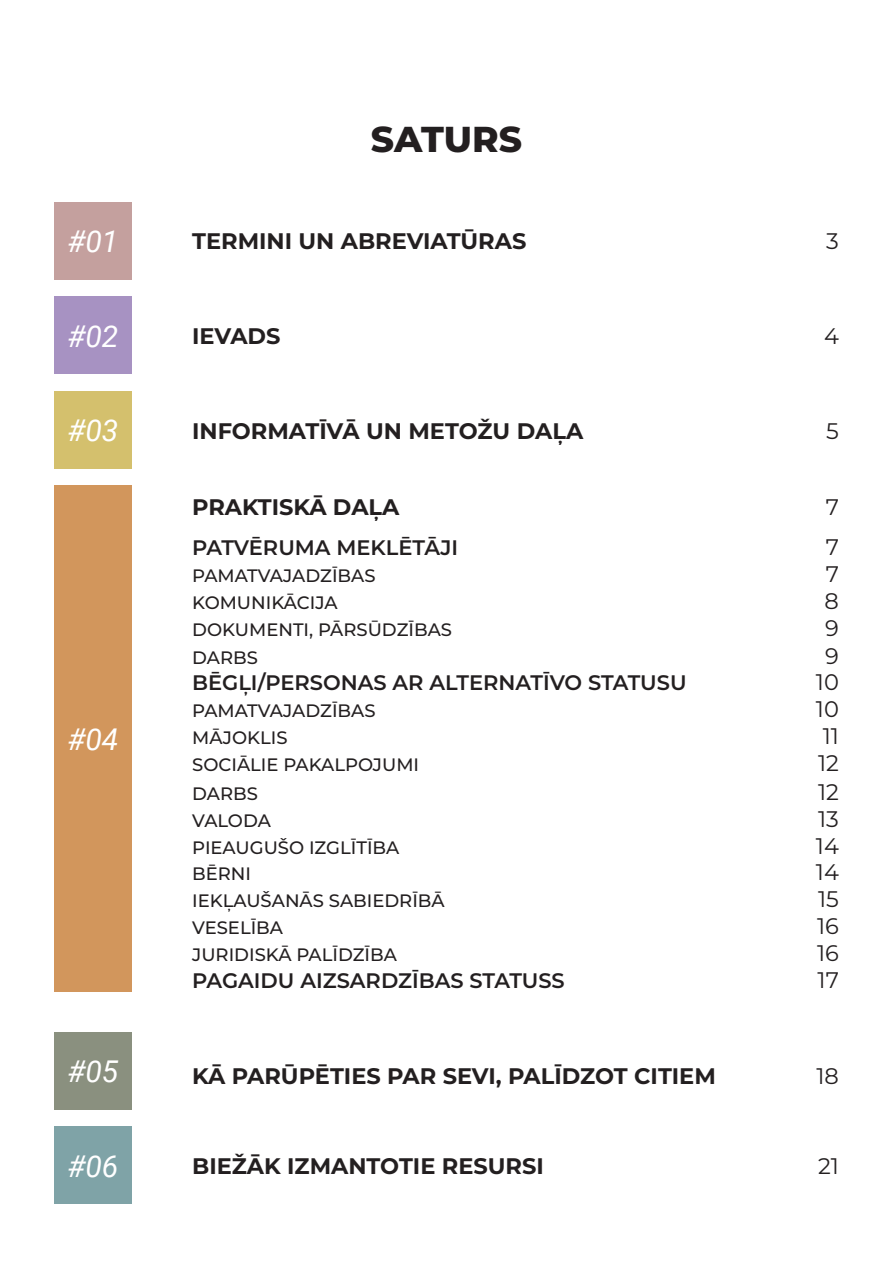
<style>
.page{position:relative;width:893px;height:1263px;background:#fff}
.page>*{position:absolute;margin:0;border:0;box-sizing:border-box;transform-origin:0 0}
.t1{font:800 36px "Montserrat";color:#231f20}
.Pamatteksts{font:italic 30px "Roboto";color:#fff}
.VIRSRAKSTI{font:700 22.5px "Montserrat";color:#231f20}
._3_līmeņa_virsraksts{font:22.5px "Montserrat";color:#231f20}
.VIRSRAKSTI-2{font:22.5px "Montserrat";color:#231f20}
._2_līmeņa_virsraksts{font:22.5px "Montserrat";color:#231f20}
._2_līmeņa_virsraksts-2{font:600 21px "Montserrat";color:#231f20}
._3_līmeņa_virsraksts-2{font:500 18px "Montserrat";color:#231f20}
</style>
<div class="page">
<div style="left:54px;top:202px;width:78px;height:77px;background:#c4a09e"></div>
<div style="left:54px;top:296px;width:78px;height:78px;background:#a792c2"></div>
<div style="left:54px;top:391px;width:78px;height:78px;background:#d4c06d"></div>
<div style="left:54px;top:1032px;width:78px;height:78px;background:#8a907f"></div>
<div style="left:54px;top:1126px;width:78px;height:78px;background:#7fa3a7"></div>
<div style="left:54px;top:485px;width:78px;height:507px;background:#d2965c"></div>
<p class="t1" style="left:371px;top:113px;width:153px">SATURS</p>
<p class="Pamatteksts" style="left:67px;top:220px;width:53px">#01</p>
<p class="VIRSRAKSTI" style="left:192px;top:225px;width:336px">TERMINI UN ABREVIATŪRAS</p>
<p class="VIRSRAKSTI-2" style="left:826px;top:226px;width:14px">3</p>
<p class="Pamatteksts" style="left:67px;top:315px;width:53px">#02</p>
<p class="VIRSRAKSTI" style="left:192px;top:320px;width:90px">IEVADS</p>
<p class="VIRSRAKSTI-2" style="left:824px;top:320px;width:16px">4</p>
<p class="Pamatteksts" style="left:67px;top:410px;width:53px">#03</p>
<p class="VIRSRAKSTI" style="left:192px;top:415px;width:393px">INFORMATĪVĀ UN METOŽU DAĻA</p>
<p class="VIRSRAKSTI-2" style="left:826px;top:415px;width:14px">5</p>
<p class="VIRSRAKSTI" style="left:192px;top:491px;width:209px">PRAKTISKĀ DAĻA</p>
<p class="VIRSRAKSTI-2" style="left:826px;top:492px;width:15px">7</p>
<p class="_2_līmeņa_virsraksts-2" style="left:192px;top:533px;width:268px">PATVĒRUMA MEKLĒTĀJI</p>
<p class="_2_līmeņa_virsraksts" style="left:826px;top:532px;width:15px">7</p>
<p class="_3_līmeņa_virsraksts-2" style="left:192px;top:563px;width:185px">PAMATVAJADZĪBAS</p>
<p class="_3_līmeņa_virsraksts" style="left:826px;top:559px;width:15px">7</p>
<p class="_3_līmeņa_virsraksts-2" style="left:192px;top:590px;width:147px">KOMUNIKĀCIJA</p>
<p class="_3_līmeņa_virsraksts" style="left:825px;top:585px;width:16px">8</p>
<p class="_3_līmeņa_virsraksts-2" style="left:192px;top:617px;width:261px">DOKUMENTI, PĀRSŪDZĪBAS</p>
<p class="_3_līmeņa_virsraksts" style="left:825px;top:612px;width:15px">9</p>
<p class="_3_līmeņa_virsraksts-2" style="left:192px;top:644px;width:67px">DARBS</p>
<p class="_3_līmeņa_virsraksts" style="left:825px;top:640px;width:15px">9</p>
<p class="Pamatteksts" style="left:67px;top:718px;width:53px">#04</p>
<p class="_2_līmeņa_virsraksts-2" style="left:192px;top:668px;width:496px">BĒGĻI/PERSONAS AR ALTERNATĪVO STATUSU</p>
<p class="_2_līmeņa_virsraksts" style="left:816px;top:667px;width:25px">10</p>
<p class="_3_līmeņa_virsraksts-2" style="left:192px;top:698px;width:185px">PAMATVAJADZĪBAS</p>
<p class="_3_līmeņa_virsraksts" style="left:816px;top:694px;width:25px">10</p>
<p class="_3_līmeņa_virsraksts-2" style="left:192px;top:752px;width:228px">SOCIĀLIE PAKALPOJUMI</p>
<p class="_3_līmeņa_virsraksts" style="left:818px;top:748px;width:22px">12</p>
<p class="_3_līmeņa_virsraksts-2" style="left:192px;top:781px;width:67px">DARBS</p>
<p class="_3_līmeņa_virsraksts" style="left:818px;top:776px;width:22px">12</p>
<p class="_3_līmeņa_virsraksts-2" style="left:192px;top:808px;width:80px">VALODA</p>
<p class="_3_līmeņa_virsraksts" style="left:818px;top:803px;width:22px">13</p>
<p class="_3_līmeņa_virsraksts-2" style="left:192px;top:834px;width:209px">PIEAUGUŠO IZGLĪTĪBA</p>
<p class="_3_līmeņa_virsraksts" style="left:816px;top:830px;width:24px">14</p>
<p class="_3_līmeņa_virsraksts-2" style="left:192px;top:861px;width:60px">BĒRNI</p>
<p class="_3_līmeņa_virsraksts" style="left:816px;top:857px;width:24px">14</p>
<p class="_3_līmeņa_virsraksts-2" style="left:192px;top:888px;width:254px">IEKĻAUŠANĀS SABIEDRĪBĀ</p>
<p class="_3_līmeņa_virsraksts" style="left:818px;top:884px;width:22px">15</p>
<p class="_3_līmeņa_virsraksts-2" style="left:192px;top:915px;width:92px">VESELĪBA</p>
<p class="_3_līmeņa_virsraksts" style="left:817px;top:911px;width:23px">16</p>
<p class="_3_līmeņa_virsraksts-2" style="left:192px;top:942px;width:206px">JURIDISKĀ PALĪDZĪBA</p>
<p class="_3_līmeņa_virsraksts" style="left:817px;top:938px;width:23px">16</p>
<p class="_3_līmeņa_virsraksts-2" style="left:192px;top:725px;width:97px">MĀJOKLIS</p>
<p class="_3_līmeņa_virsraksts" style="left:823px;top:721px;width:18px">11</p>
<p class="_2_līmeņa_virsraksts-2" style="left:192px;top:966px;width:374px">PAGAIDU AIZSARDZĪBAS STATUSS</p>
<p class="_2_līmeņa_virsraksts" style="left:818px;top:965px;width:23px">17</p>
<p class="Pamatteksts" style="left:67px;top:1051px;width:53px">#05</p>
<p class="VIRSRAKSTI" style="left:192px;top:1060px;width:525px">KĀ PARŪPĒTIES PAR SEVI, PALĪDZOT CITIEM</p>
<p class="VIRSRAKSTI-2" style="left:816px;top:1060px;width:24px">18</p>
<p class="Pamatteksts" style="left:67px;top:1145px;width:53px">#06</p>
<p class="VIRSRAKSTI" style="left:192px;top:1150px;width:353px">BIEŽĀK IZMANTOTIE RESURSI</p>
<p class="VIRSRAKSTI-2" style="left:818px;top:1150px;width:22px">21</p>
</div>
